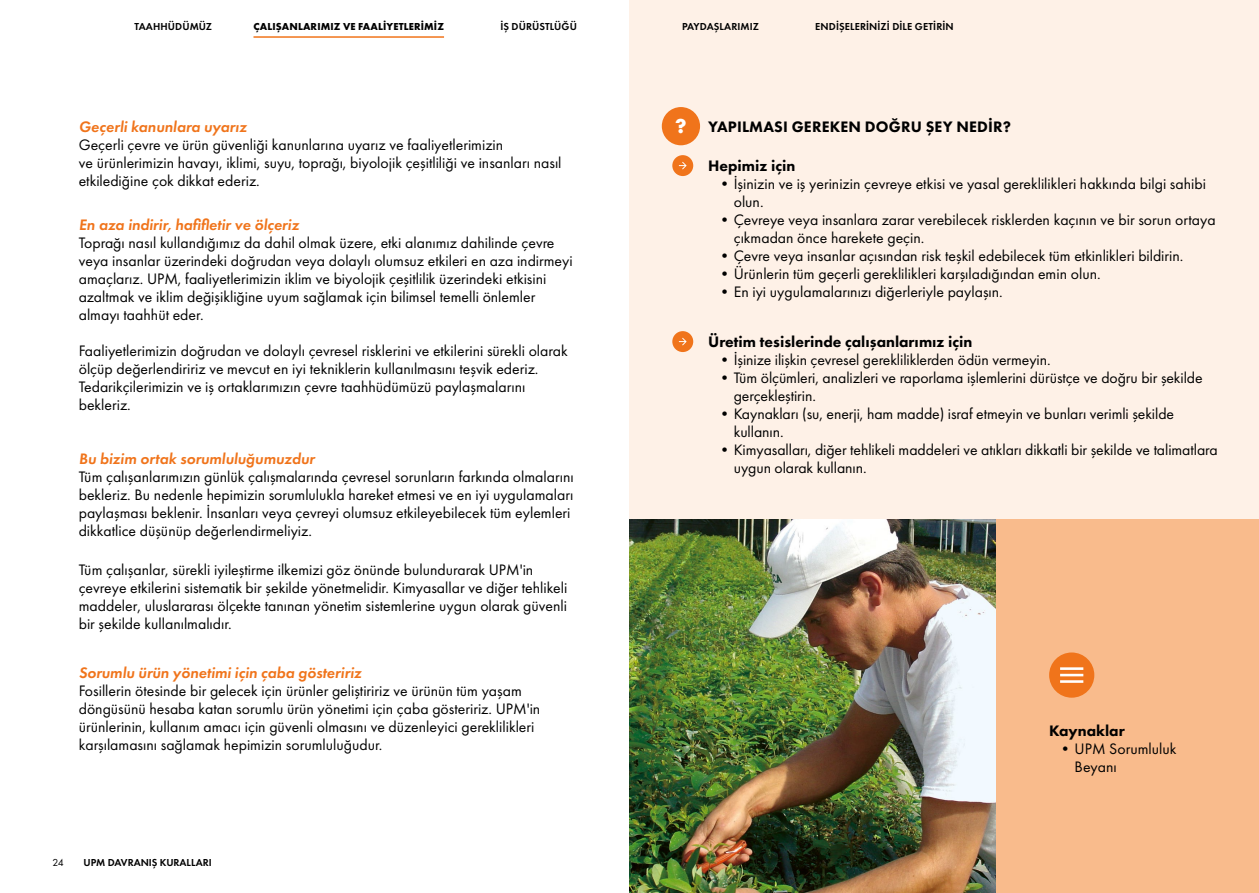
<style>
.page{position:relative;width:1259px;height:893px;background:#fff}
.page>*{position:absolute;margin:0;border:0;box-sizing:border-box;transform-origin:0 0}
.t1{font:700 21px "Futura PT";color:#fff}
.t2{font:15.75px/18px "Futura PT";color:#000}
.t3{font:italic 600 15.75px "Futura PT";color:#f0741b}
.t4{font:800 15.75px "Futura PT";color:#000}
.t5{font:600 10.5px "Futura PT";letter-spacing:.01em;color:#000}
.t6{font:700 10.5px "Futura PT";letter-spacing:.01em;color:#000}
.t7{font:10.5px "Futura PT";color:#000}
</style>
<div class="page">
<div style="left:629px;top:0;width:630px;height:526px;background:#fef1e7"></div>
<img style="left:629px;top:520px;width:367px;height:373px">
<div style="left:662px;top:107px;width:38px;height:38px;background:#f0741b;border-radius:50%"></div>
<div style="left:672px;top:155px;width:21px;height:21px;background:#f0741b;border-radius:50%"></div>
<svg style="left:679px;top:162px;width:7px;height:7px"></svg>
<div style="left:672px;top:331px;width:21px;height:21px;background:#f0741b;border-radius:50%"></div>
<svg style="left:679px;top:338px;width:7px;height:7px"></svg>
<div style="left:996px;top:520px;width:263px;height:373px;background:#f9bb8c"></div>
<div style="left:1049px;top:652px;width:45px;height:46px;background:#f0741b;border-radius:50%"></div>
<hr style="left:1060px;top:680px;width:23px;height:3px;background:#fff">
<hr style="left:1060px;top:674px;width:23px;height:2px;background:#fff">
<hr style="left:1060px;top:667px;width:23px;height:3px;background:#fff">
<hr style="left:253px;top:36px;width:191px;height:2px;background:#f0741b">
<p class="t6" style="left:253px;top:20px;width:192px">ÇALIŞANLARIMIZ VE FAALİYETLERİMİZ</p>
<p class="t5" style="left:134px;top:20px;width:79px">TAAHHÜDÜMÜZ</p>
<p class="t5" style="left:500px;top:20px;width:78px">İŞ DÜRÜSTLÜĞÜ</p>
<p class="t5" style="left:682px;top:20px;width:78px">PAYDAŞLARIMIZ</p>
<p class="t5" style="left:815px;top:20px;width:140px">ENDİŞELERİNİZİ DİLE GETİRİN</p>
<p class="t3" style="left:79px;top:117px;width:169px">Geçerli kanunlara uyarız</p>
<p class="t2" style="left:79px;top:136px;width:484px">Geçerli çevre ve ürün güvenliği kanunlarına uyarız ve faaliyetlerimizin<br>ve ürünlerimizin havayı, iklimi, suyu, toprağı, biyolojik çeşitliliği ve insanları nasıl etkilediğine çok dikkat ederiz.</p>
<p class="t3" style="left:79px;top:214px;width:222px">En aza indirir, hafifletir ve ölçeriz</p>
<p class="t2" style="left:79px;top:233px;width:495px">Toprağı nasıl kullandığımız da dahil olmak üzere, etki alanımız dahilinde çevre veya insanlar üzerindeki doğrudan veya dolaylı olumsuz etkileri en aza indirmeyi amaçlarız. UPM, faaliyetlerimizin iklim ve biyolojik çeşitlilik üzerindeki etkisini azaltmak ve iklim değişikliğine uyum sağlamak için bilimsel temelli önlemler almayı taahhüt eder.</p>
<p class="t2" style="left:79px;top:341px;width:490px">Faaliyetlerimizin doğrudan ve dolaylı çevresel risklerini ve etkilerini sürekli olarak ölçüp değerlendiririz ve mevcut en iyi tekniklerin kullanılmasını teşvik ederiz.<br>Tedarikçilerimizin ve iş ortaklarımızın çevre taahhüdümüzü paylaşmalarını bekleriz.</p>
<p class="t3" style="left:79px;top:448px;width:238px">Bu bizim ortak sorumluluğumuzdur</p>
<p class="t2" style="left:79px;top:467px;width:496px">Tüm çalışanlarımızın günlük çalışmalarında çevresel sorunların farkında olmalarını bekleriz. Bu nedenle hepimizin sorumlulukla hareket etmesi ve en iyi uygulamaları paylaşması beklenir. İnsanları veya çevreyi olumsuz etkileyebilecek tüm eylemleri dikkatlice düşünüp değerlendirmeliyiz.</p>
<p class="t2" style="left:79px;top:561px;width:490px">Tüm çalışanlar, sürekli iyileştirme ilkemizi göz önünde bulundurarak UPM'in çevreye etkilerini sistematik bir şekilde yönetmelidir. Kimyasallar ve diğer tehlikeli maddeler, uluslararası ölçekte tanınan yönetim sistemlerine uygun olarak güvenli bir şekilde kullanılmalıdır.</p>
<p class="t3" style="left:79px;top:663px;width:284px">Sorumlu ürün yönetimi için çaba gösteririz</p>
<p class="t2" style="left:79px;top:682px;width:463px">Fosillerin ötesinde bir gelecek için ürünler geliştiririz ve ürünün tüm yaşam döngüsünü hesaba katan sorumlu ürün yönetimi için çaba gösteririz. UPM'in ürünlerinin, kullanım amacı için güvenli olmasını ve düzenleyici gereklilikleri karşılamasını sağlamak hepimizin sorumluluğudur.</p>
<p class="t7" style="left:53px;top:856px;width:13px">24</p>
<p class="t5" style="left:83px;top:856px;width:130px">UPM DAVRANIŞ KURALLARI</p>
<h1 class="t1" style="left:675px;top:112px;width:13px">?</h1>
<p class="t4" style="left:708px;top:117px;width:304px">YAPILMASI GEREKEN DOĞRU ŞEY NEDİR?</p>
<p class="t4" style="left:708px;top:156px;width:89px">Hepimiz için</p>
<p class="t2" style="left:734px;top:175px;width:474px;text-indent:-17px">•İşinizin ve iş yerinizin çevreye etkisi ve yasal gereklilikleri hakkında bilgi sahibi olun.</p>
<p class="t2" style="left:734px;top:211px;width:483px;text-indent:-17px">•Çevreye veya insanlara zarar verebilecek risklerden kaçının ve bir sorun ortaya çıkmadan önce harekete geçin.</p>
<p class="t2" style="left:717px;top:247px;width:468px">•Çevre veya insanlar açısından risk teşkil edebilecek tüm etkinlikleri bildirin.</p>
<p class="t2" style="left:717px;top:265px;width:385px">•Ürünlerin tüm geçerli gereklilikleri karşıladığından emin olun.</p>
<p class="t2" style="left:717px;top:283px;width:288px">•En iyi uygulamalarınızı diğerleriyle paylaşın.</p>
<p class="t4" style="left:708px;top:331px;width:266px">Üretim tesislerinde çalışanlarımız için</p>
<p class="t2" style="left:717px;top:350px;width:335px">•İşinize ilişkin çevresel gerekliliklerden ödün vermeyin.</p>
<p class="t2" style="left:734px;top:368px;width:470px;text-indent:-17px">•Tüm ölçümleri, analizleri ve raporlama işlemlerini dürüstçe ve doğru bir şekilde gerçekleştirin.</p>
<p class="t2" style="left:734px;top:404px;width:442px;text-indent:-17px">•Kaynakları (su, enerji, ham madde) israf etmeyin ve bunları verimli şekilde kullanın.</p>
<p class="t2" style="left:734px;top:440px;width:485px;text-indent:-17px">•Kimyasalları, diğer tehlikeli maddeleri ve atıkları dikkatli bir şekilde ve talimatlara uygun olarak kullanın.</p>
<p class="t4" style="left:1049px;top:721px;width:77px">Kaynaklar</p>
<p class="t2" style="left:1074px;top:740px;width:103px;text-indent:-17px">•UPM Sorumluluk<br>Beyanı</p>
</div>
